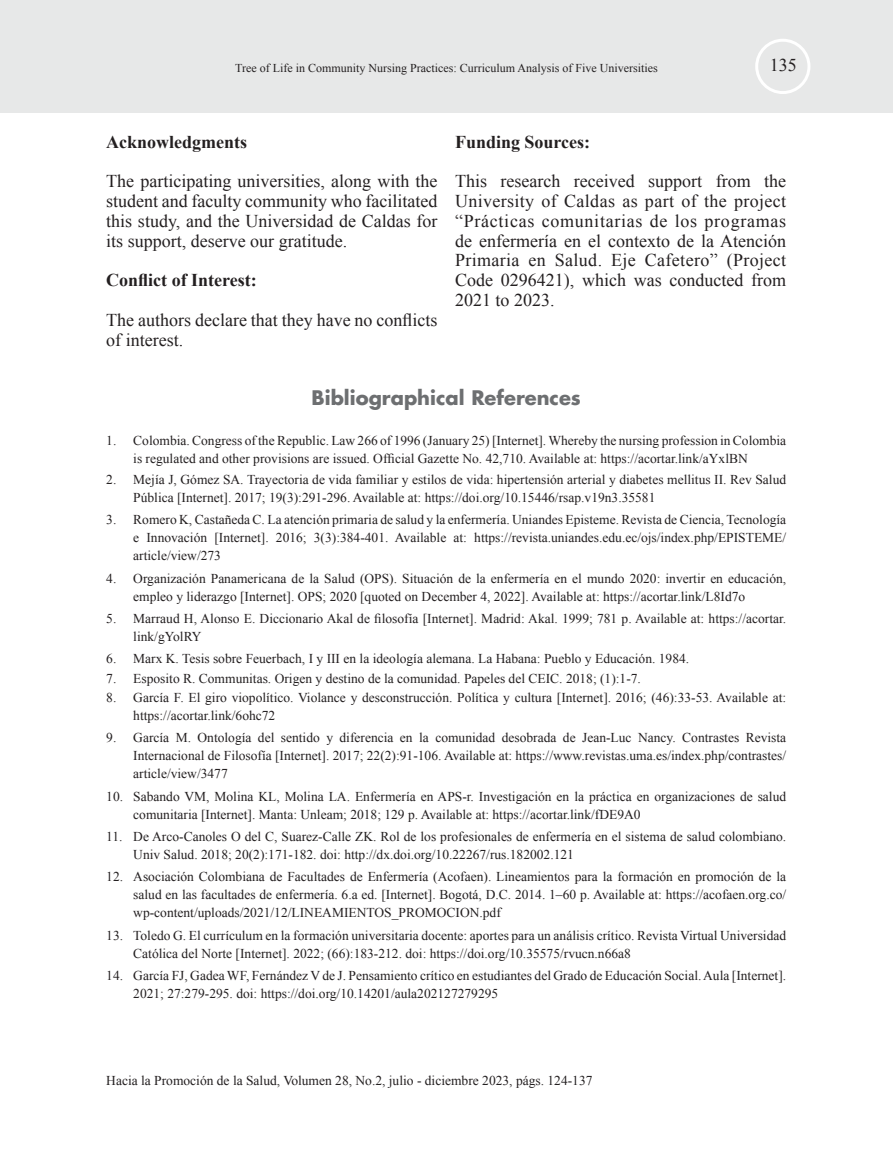
<style>
.page{position:relative;width:893px;height:1149px;background:#fff}
.page>*{position:absolute;margin:0;border:0;box-sizing:border-box;transform-origin:0 0}
.t1{font:700 19.5px "Futura LT";color:#6d6f71}
.t2{font:18px/19.8px "Times New Roman";color:#231f20;text-align:justify}
.t3{font:700 18px "Times New Roman";color:#231f20}
.t4{font:13.5px/18px "Times New Roman";color:#231f20}
.t5{font:12px "Times New Roman";color:#231f20}
</style>
<div class="page">
<div style="left:0;top:0;width:893px;height:113px;background:#e7e8e8"></div>
<div style="left:755px;top:39px;width:55px;height:55px;border:3px solid #fff;border-radius:50%"></div>
<p class="t5" style="left:235px;top:60px;width:424px">Tree of Life in Community Nursing Practices: Curriculum Analysis of Five Universities</p>
<h2 class="t2" style="left:770px;top:55px;width:28px">135</h2>
<h2 class="t3" style="left:106px;top:128px;width:142px">Acknowledgments</h2>
<h2 class="t2" style="left:106px;top:171px;width:333px">The participating universities, along with the student and faculty community who facilitated this study, and the Universidad de Caldas for its support, deserve our gratitude.</h2>
<h2 class="t3" style="left:106px;top:267px;width:152px">Conflict of Interest:</h2>
<h2 class="t2" style="left:106px;top:309px;width:333px">The authors declare that they have no conflicts of interest.</h2>
<h2 class="t3" style="left:455px;top:128px;width:137px">Funding Sources:</h2>
<p class="t2" style="left:455px;top:171px;width:333px">This research received support from the University of Caldas as part of the project “Prácticas comunitarias de los programas de enfermería en el contexto de la Atención Primaria en Salud. Eje Cafetero” (Project Code 0296421), which was conducted from 2021 to 2023.</p>
<h1 class="t1" style="left:312px;top:384px;width:271px">Bibliographical References</h1>
<p class="t4" style="left:133px;top:431px;width:654px;text-indent:-27px">1. Colombia. Congress of the Republic. Law 266 of 1996 (January 25) [Internet]. Whereby the nursing profession in Colombia is regulated and other provisions are issued. Official Gazette No. 42,710. Available at: https://acortar.link/aYxlBN</p>
<p class="t4" style="left:133px;top:470px;width:654px;text-indent:-27px">2. Mejía J, Gómez SA. Trayectoria de vida familiar y estilos de vida: hipertensión arterial y diabetes mellitus II. Rev Salud<br>Pública [Internet]. 2017; 19(3):291-296. Available at: https://doi.org/10.15446/rsap.v19n3.35581</p>
<p class="t4" style="left:133px;top:510px;width:654px;text-align:justify;text-indent:-27px">3. Romero K, Castañeda C. La atención primaria de salud y la enfermería. Uniandes Episteme. Revista de Ciencia, Tecnología e Innovación [Internet]. 2016; 3(3):384-401. Available at: https://revista.uniandes.edu.ec/ojs/index.php/EPISTEME/ article/view/273</p>
<p class="t4" style="left:133px;top:569px;width:654px;text-indent:-27px">4. Organización Panamericana de la Salud (OPS). Situación de la enfermería en el mundo 2020: invertir en educación, empleo y liderazgo [Internet]. OPS; 2020 [quoted on December 4, 2022]. Available at: https://acortar.link/L8Id7o</p>
<p class="t4" style="left:133px;top:609px;width:654px;text-indent:-27px">5. Marraud H, Alonso E. Diccionario Akal de filosofía [Internet]. Madrid: Akal. 1999; 781 p. Available at: https://acortar. link/gYolRY</p>
<p class="t4" style="left:106px;top:648px;width:584px">6. Marx K. Tesis sobre Feuerbach, I y III en la ideología alemana. La Habana: Pueblo y Educación. 1984.</p>
<p class="t4" style="left:106px;top:668px;width:536px">7. Esposito R. Communitas. Origen y destino de la comunidad. Papeles del CEIC. 2018; (1):1-7.</p>
<p class="t4" style="left:133px;top:688px;width:654px;text-indent:-27px">8. García F. El giro viopolítico. Violance y desconstrucción. Política y cultura [Internet]. 2016; (46):33-53. Available at: https://acortar.link/6ohc72</p>
<p class="t4" style="left:133px;top:728px;width:654px;text-align:justify;text-indent:-27px">9. García M. Ontología del sentido y diferencia en la comunidad desobrada de Jean-Luc Nancy. Contrastes Revista Internacional de Filosofía [Internet]. 2017; 22(2):91-106. Available at: https://www.revistas.uma.es/index.php/contrastes/ article/view/3477</p>
<p class="t4" style="left:133px;top:787px;width:654px;text-indent:-27px">10. Sabando VM, Molina KL, Molina LA. Enfermería en APS-r. Investigación en la práctica en organizaciones de salud comunitaria [Internet]. Manta: Unleam; 2018; 129 p. Available at: https://acortar.link/fDE9A0</p>
<p class="t4" style="left:133px;top:827px;width:654px;text-indent:-27px">11. De Arco-Canoles O del C, Suarez-Calle ZK. Rol de los profesionales de enfermería en el sistema de salud colombiano.<br>Univ Salud. 2018; 20(2):171-182. doi: http://dx.doi.org/10.22267/rus.182002.121</p>
<p class="t4" style="left:133px;top:866px;width:654px;text-align:justify;text-indent:-27px">12. Asociación Colombiana de Facultades de Enfermería (Acofaen). Lineamientos para la formación en promoción de la salud en las facultades de enfermería. 6.a ed. [Internet]. Bogotá, D.C. 2014. 1–60 p. Available at: https://acofaen.org.co/ wp-content/uploads/2021/12/LINEAMIENTOS_PROMOCION.pdf</p>
<p class="t4" style="left:133px;top:926px;width:654px;text-indent:-27px">13. Toledo G. El currículum en la formación universitaria docente: aportes para un análisis crítico. Revista Virtual Universidad<br>Católica del Norte [Internet]. 2022; (66):183-212. doi: https://doi.org/10.35575/rvucn.n66a8</p>
<p class="t4" style="left:133px;top:965px;width:654px;text-indent:-27px">14. García FJ, Gadea WF, Fernández V de J. Pensamiento crítico en estudiantes del Grado de Educación Social. Aula [Internet].<br>2021; 27:279-295. doi: https://doi.org/10.14201/aula202127279295</p>
<p class="t4" style="left:106px;top:1070px;width:488px">Hacia la Promoción de la Salud, Volumen 28, No.2, julio - diciembre 2023, págs. 124-137</p>
</div>
